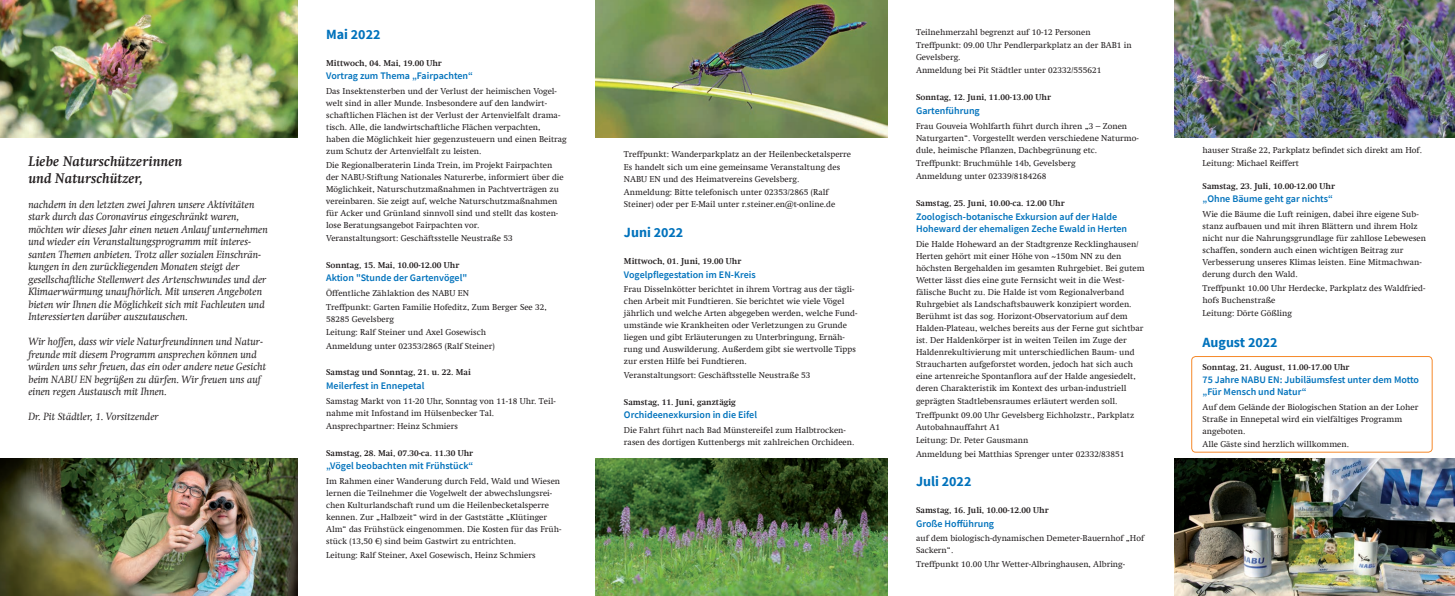
<style>
.page{position:relative;width:1455px;height:596px;background:#fff}
.page>*{position:absolute;margin:0;border:0;box-sizing:border-box;transform-origin:0 0}
.t1{font:italic 700 14px/16.8px "Swift Com";color:#231f20}
.t2{font:700 14px "Source Sans Pro";color:#0072bc}
.t3{font:italic 10.5px/12.5px "Swift Com";color:#231f20}
.t4{font:600 10px/12px "Source Sans Pro";color:#0072bc}
.t5{font:8.6px/12px "Swift Com";color:#231f20}
.t6{font:700 8.6px "Swift Com";color:#231f20}
</style>
<div class="page">
<img style="left:0;top:458px;width:298px;height:137px">
<img style="left:0;top:0;width:298px;height:137px">
<img style="left:1174px;top:0;width:280px;height:137px">
<img style="left:595px;top:0;width:292px;height:137px">
<img style="left:595px;top:458px;width:292px;height:137px">
<img style="left:1174px;top:458px;width:280px;height:137px">
<div style="left:1191px;top:356px;width:241px;height:96px;border:1px solid #f5892a;border-radius:4px"></div>
<h1 class="t1" style="left:28px;top:152px;width:155px">Liebe Naturschützerinnen und Naturschützer,</h1>
<p class="t3" style="left:28px;top:198px;width:241px">nachdem in den letzten zwei Jahren unsere Aktivitäten stark durch das Coronavirus eingeschränkt waren, möchten wir dieses Jahr einen neuen Anlauf unternehmen und wieder ein Veranstaltungsprogramm mit interes&shy;santen Themen anbieten. Trotz aller sozialen Einschrän&shy;kungen in den zurückliegenden Monaten steigt der gesellschaftliche Stellenwert des Artenschwundes und der Klimaerwärmung unaufhörlich. Mit unseren Angeboten bieten wir Ihnen die Möglichkeit sich mit Fachleuten und Interessierten darüber auszutauschen.</p>
<p class="t3" style="left:28px;top:335px;width:239px">Wir hoffen, dass wir viele Naturfreundinnen und Natur&shy;freunde mit diesem Programm ansprechen können und würden uns sehr freuen, das ein oder andere neue Gesicht beim NABU EN begrüßen zu dürfen. Wir freuen uns auf einen regen Austausch mit Ihnen.</p>
<p class="t3" style="left:28px;top:410px;width:132px">Dr. Pit Städtler, 1. Vorsitzender</p>
<h1 class="t2" style="left:326px;top:25px;width:56px">Mai 2022</h1>
<p class="t6" style="left:326px;top:58px;width:117px">Mittwoch, 04. Mai, 19.00 Uhr</p>
<p class="t4" style="left:326px;top:70px;width:148px">Vortrag zum Thema „Fairpachten“</p>
<p class="t5" style="left:326px;top:85px;width:242px">Das Insektensterben und der Verlust der heimischen Vogel&shy;welt sind in aller Munde. Insbesondere auf den landwirt&shy;schaftlichen Flächen ist der Verlust der Artenvielfalt drama&shy;tisch. Alle, die landwirtschaftliche Flächen verpachten,<br>haben die Möglichkeit hier gegenzusteuern und einen Beitrag zum Schutz der Artenvielfalt zu leisten.</p>
<p class="t5" style="left:326px;top:158px;width:239px">Die Regionalberaterin Linda Trein, im Projekt Fairpachten der NABU-Stiftung Nationales Naturerbe, informiert über die Möglichkeit, Naturschutzmaßnahmen in Pachtverträgen zu vereinbaren. Sie zeigt auf, welche Naturschutzmaßnahmen für Acker und Grünland sinnvoll sind und stellt das kosten&shy;lose Beratungsangebot Fairpachten vor.</p>
<p class="t5" style="left:326px;top:232px;width:188px">Veranstaltungsort: Geschäftsstelle Neustraße 53</p>
<p class="t6" style="left:326px;top:260px;width:135px">Sonntag, 15. Mai, 10.00-12.00 Uhr</p>
<p class="t4" style="left:326px;top:272px;width:142px">Aktion "Stunde der Gartenvögel"</p>
<p class="t5" style="left:326px;top:286px;width:222px;line-height:13.4px">Öffentliche Zählaktion des NABU EN<br>Treffpunkt: Garten Familie Hofeditz, Zum Berger See 32,</p>
<p class="t5" style="left:326px;top:312px;width:170px;line-height:13.4px">58285 Gevelsberg<br>Leitung: Ralf Steiner und Axel Gosewisch<br>Anmeldung unter 02353/2865 (Ralf Steiner)</p>
<p class="t6" style="left:326px;top:367px;width:146px">Samstag und Sonntag, 21. u. 22. Mai</p>
<p class="t4" style="left:326px;top:379px;width:100px">Meilerfest in Ennepetal</p>
<p class="t5" style="left:326px;top:394px;width:231px">Samstag Markt von 11-20 Uhr, Sonntag von 11-18 Uhr. Teil&shy;nahme mit Infostand im Hülsenbecker Tal.</p>
<p class="t5" style="left:326px;top:420px;width:133px">Ansprechpartner: Heinz Schmiers</p>
<p class="t6" style="left:326px;top:447px;width:148px">Samstag, 28. Mai, 07.30-ca. 11.30 Uhr</p>
<p class="t4" style="left:326px;top:459px;width:149px">„Vögel beobachten mit Frühstück“</p>
<p class="t5" style="left:326px;top:475px;width:237px">Im Rahmen einer Wanderung durch Feld, Wald und Wiesen lernen die Teilnehmer die Vogelwelt der abwechslungsrei&shy;chen Kulturlandschaft rund um die Heilenbecketalsperre kennen. Zur „Halbzeit“ wird in der Gaststätte „Klütinger Alm“ das Frühstück eingenommen. Die Kosten für das Früh&shy;stück (13,50 €) sind beim Gastwirt zu entrichten.</p>
<p class="t5" style="left:326px;top:548px;width:211px">Leitung: Ralf Steiner, Axel Gosewisch, Heinz Schmiers</p>
<p class="t5" style="left:624px;top:147px;width:229px;line-height:13.4px">Treffpunkt: Wanderparkplatz an der Heilenbecketalsperre<br>Es handelt sich um eine gemeinsame Veranstaltung des</p>
<p class="t5" style="left:624px;top:172px;width:206px;line-height:13.4px">NABU EN und des Heimatvereins Gevelsberg.<br>Anmeldung: Bitte telefonisch unter 02353/2865 (Ralf</p>
<p class="t5" style="left:624px;top:198px;width:213px">Steiner) oder per E-Mail unter r.steiner.en@t-online.de</p>
<h1 class="t2" style="left:624px;top:223px;width:61px">Juni 2022</h1>
<p class="t6" style="left:624px;top:256px;width:119px">Mittwoch, 01. Juni, 19.00 Uhr</p>
<p class="t4" style="left:624px;top:268px;width:133px">Vogelpflegestation im EN-Kreis</p>
<p class="t5" style="left:624px;top:283px;width:235px">Frau Disselnkötter berichtet in ihrem Vortrag aus der tägli&shy;chen Arbeit mit Fundtieren. Sie berichtet wie viele Vögel jährlich und welche Arten abgegeben werden, welche Fund&shy;umstände wie Krankheiten oder Verletzungen zu Grunde liegen und gibt Erläuterungen zu Unterbringung, Ernäh&shy;rung und Auswilderung. Außerdem gibt sie wertvolle Tipps zur ersten Hilfe bei Fundtieren.</p>
<p class="t5" style="left:624px;top:368px;width:188px">Veranstaltungsort: Geschäftsstelle Neustraße 53</p>
<p class="t6" style="left:624px;top:396px;width:113px">Samstag, 11. Juni, ganztägig</p>
<p class="t4" style="left:624px;top:408px;width:135px">Orchideenexkursion in die Eifel</p>
<p class="t5" style="left:624px;top:424px;width:232px">Die Fahrt führt nach Bad Münstereifel zum Halbtrocken&shy;rasen des dortigen Kuttenbergs mit zahlreichen Orchideen.</p>
<p class="t5" style="left:916px;top:25px;width:217px;line-height:13.4px">Teilnehmerzahl begrenzt auf 10-12 Personen<br>Treffpunkt: 09.00 Uhr Pendlerparkplatz an der BAB1 in</p>
<p class="t5" style="left:916px;top:50px;width:187px;line-height:13.4px">Gevelsberg.<br>Anmeldung bei Pit Städtler unter 02332/555621</p>
<p class="t6" style="left:916px;top:92px;width:136px">Sonntag, 12. Juni, 11.00-13.00 Uhr</p>
<p class="t4" style="left:916px;top:104px;width:65px">Gartenführung</p>
<p class="t5" style="left:916px;top:120px;width:224px">Frau Gouveia Wohlfarth führt durch ihren „3 – Zonen<br>Naturgarten“. Vorgestellt werden verschiedene Naturmo&shy;dule, heimische Pflanzen, Dachbegrünung etc.</p>
<p class="t5" style="left:916px;top:156px;width:161px;line-height:13.4px">Treffpunkt: Bruchmühle 14b, Gevelsberg<br>Anmeldung unter 02339/8184268</p>
<p class="t6" style="left:916px;top:198px;width:150px">Samstag, 25. Juni, 10.00-ca. 12.00 Uhr</p>
<p class="t4" style="left:916px;top:210px;width:212px">Zoologisch-botanische Exkursion auf der Halde<br>Hoheward der ehemaligen Zeche Ewald in Herten</p>
<p class="t5" style="left:916px;top:237px;width:230px">Die Halde Hoheward an der Stadtgrenze Recklinghausen/ Herten gehört mit einer Höhe von ~150m NN zu den höchsten Bergehalden im gesamten Ruhrgebiet. Bei gutem Wetter lässt dies eine gute Fernsicht weit in die West&shy;fälische Bucht zu. Die Halde ist vom Regionalverband Ruhrgebiet als Landschaftsbauwerk konzipiert worden.<br>Berühmt ist das sog. Horizont-Observatorium auf dem Halden-Plateau, welches bereits aus der Ferne gut sichtbar ist. Der Haldenkörper ist in weiten Teilen im Zuge der Haldenrekultivierung mit unterschiedlichen Baum- und Straucharten aufgeforstet worden, jedoch hat sich auch eine artenreiche Spontanflora auf der Halde angesiedelt, deren Charakteristik im Kontext des urban-industriell</p>
<p class="t5" style="left:916px;top:394px;width:220px;line-height:13.4px">geprägten Stadtlebensraumes erläutert werden soll.<br>Treffpunkt 09.00 Uhr Gevelsberg Eichholzstr., Parkplatz</p>
<p class="t5" style="left:916px;top:420px;width:210px;line-height:13.4px">Autobahnauffahrt A1<br>Leitung: Dr. Peter Gausmann<br>Anmeldung bei Matthias Sprenger unter 02332/83851</p>
<h1 class="t2" style="left:916px;top:472px;width:57px">Juli 2022</h1>
<p class="t6" style="left:916px;top:505px;width:134px">Samstag, 16. Juli, 10.00-12.00 Uhr</p>
<p class="t4" style="left:916px;top:517px;width:79px">Große Hofführung</p>
<p class="t5" style="left:916px;top:532px;width:230px">auf dem biologisch-dynamischen Demeter-Bauernhof „Hof<br>Sackern“.</p>
<p class="t5" style="left:916px;top:557px;width:210px">Treffpunkt 10.00 Uhr Wetter-Albringhausen, Albring-</p>
<p class="t5" style="left:1202px;top:143px;width:221px;line-height:13.4px">hauser Straße 22, Parkplatz befindet sich direkt am Hof.<br>Leitung: Michael Reiffert</p>
<p class="t6" style="left:1202px;top:181px;width:134px">Samstag, 23. Juli, 10.00-12.00 Uhr</p>
<p class="t4" style="left:1202px;top:193px;width:132px">„Ohne Bäume geht gar nichts“</p>
<p class="t5" style="left:1202px;top:208px;width:225px">Wie die Bäume die Luft reinigen, dabei ihre eigene Sub&shy;stanz aufbauen und mit ihren Blättern und ihrem Holz nicht nur die Nahrungsgrundlage für zahllose Lebewesen schaffen, sondern auch einen wichtigen Beitrag zur Verbesserung unseres Klimas leisten. Eine Mitmachwan&shy;derung durch den Wald.</p>
<p class="t5" style="left:1202px;top:281px;width:224px">Treffpunkt 10.00 Uhr Herdecke, Parkplatz des Waldfried&shy;hofs Buchenstraße</p>
<p class="t5" style="left:1202px;top:307px;width:91px">Leitung: Dörte Gößling</p>
<h1 class="t2" style="left:1202px;top:332px;width:77px">August 2022</h1>
<p class="t6" style="left:1202px;top:361px;width:148px">Sonntag, 21. August, 11.00-17.00 Uhr</p>
<p class="t4" style="left:1202px;top:373px;width:218px">75 Jahre NABU EN: Jubiläumsfest unter dem Motto „Für Mensch und Natur“</p>
<p class="t5" style="left:1202px;top:401px;width:217px">Auf dem Gelände der Biologischen Station an der Loher<br>Straße in Ennepetal wird ein vielfältiges Programm angeboten.</p>
<p class="t5" style="left:1202px;top:438px;width:148px">Alle Gäste sind herzlich willkommen.</p>
</div>
